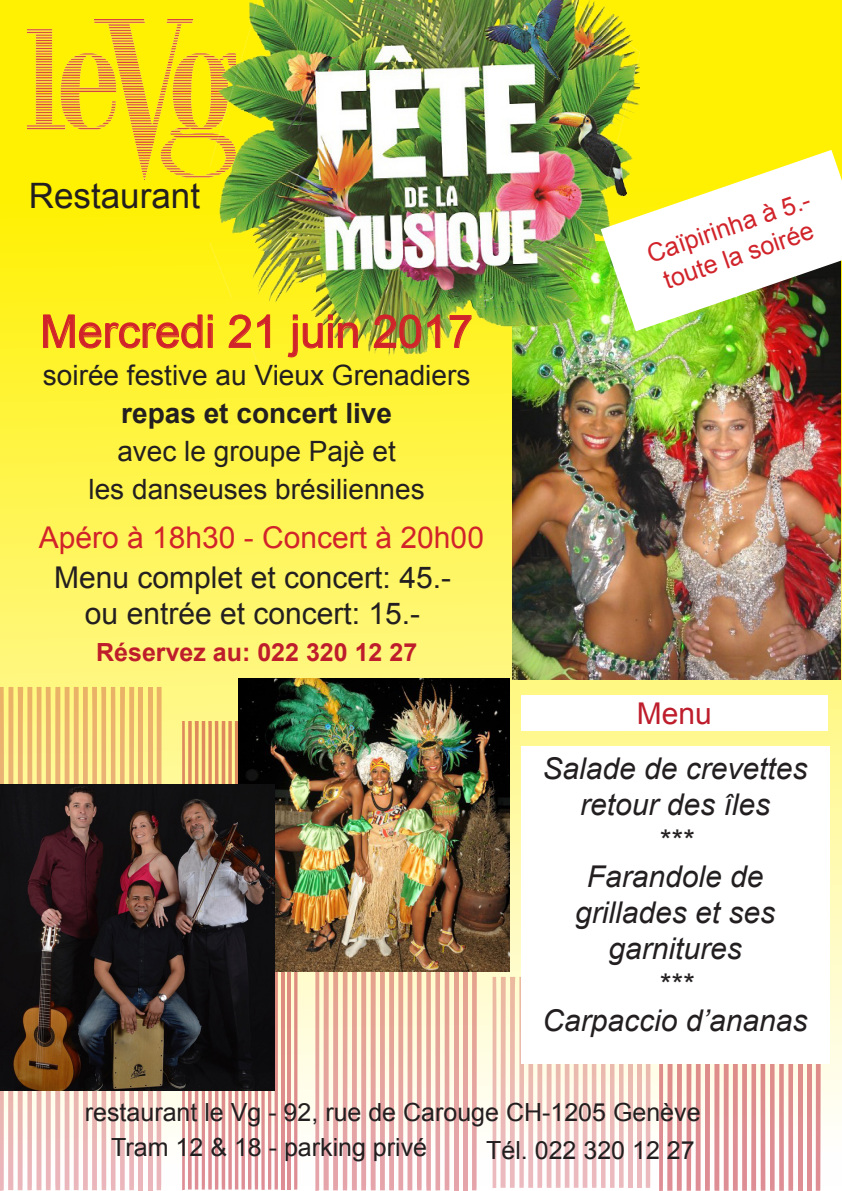
<style>
.page{position:relative;width:842px;height:1191px;background:#fff}
.page>*{position:absolute;margin:0;border:0;box-sizing:border-box;transform-origin:0 0}
.t1{font:45px "Arial";color:#d1232a}
.t2{font:35px "Arial";color:#231f20}
.t3{font:italic 30px/36px "Arial";color:#231f20;text-align:center}
.t4{font:30px "Arial";color:#231f20}
.t5{font:30px "Arial";color:#d1232a}
.t6{font:30px "Arial";color:#be1d2c}
.t7{font:28px/38px "Arial";color:#231f20;text-align:center}
.t8{font:25px "Arial";color:#231f20}
.t9{font:25px/30px "Arial";color:#d1232a}
.t10{font:700 25px "Arial";color:#be1d2c}
.s1{font-weight:700}
</style>
<div class="page">
<div style="left:0;top:0;width:842px;height:1185px;background:linear-gradient(to bottom,#ffef00,#fefcfc)"></div>
<svg style="left:138px;top:687px;width:5px;height:503px"></svg>
<svg style="left:148px;top:687px;width:4px;height:503px"></svg>
<svg style="left:157px;top:687px;width:5px;height:503px"></svg>
<svg style="left:0;top:687px;width:134px;height:504px"></svg>
<svg style="left:281px;top:971px;width:4px;height:218px"></svg>
<hr style="left:288px;top:721px;width:3px;height:468px;background:#be1d2c">
<svg style="left:294px;top:971px;width:4px;height:218px"></svg>
<svg style="left:182px;top:721px;width:96px;height:469px"></svg>
<div style="left:628px;top:977px;width:5px;height:210px;background:#ebbab9"></div>
<div style="left:637px;top:977px;width:5px;height:210px;background:#ebbab9"></div>
<svg style="left:646px;top:1063px;width:5px;height:124px"></svg>
<svg style="left:493px;top:977px;width:131px;height:211px"></svg>
<svg style="left:454px;top:971px;width:5px;height:219px"></svg>
<svg style="left:463px;top:971px;width:5px;height:219px"></svg>
<svg style="left:472px;top:971px;width:5px;height:219px"></svg>
<svg style="left:315px;top:971px;width:134px;height:220px"></svg>
<div style="left:797px;top:1049px;width:5px;height:141px;background:#de8d91"></div>
<hr style="left:807px;top:1049px;width:4px;height:141px;background:#de8d91">
<svg style="left:816px;top:1063px;width:5px;height:127px"></svg>
<svg style="left:659px;top:1063px;width:134px;height:128px"></svg>
<img style="left:512px;top:331px;width:328px;height:348px">
<img style="left:238px;top:679px;width:272px;height:292px">
<img style="left:28px;top:20px;width:183px;height:159px">
<img style="left:211px;top:0;width:429px;height:360px">
<svg style="left:43px;top:314px;width:170px;height:34px;background:#f6cc25"></svg>
<svg style="left:229px;top:314px;width:22px;height:34px"></svg>
<svg style="left:257px;top:314px;width:13px;height:34px"></svg>
<svg style="left:288px;top:315px;width:70px;height:42px;background:#eccc2a"></svg>
<img style="left:374px;top:314px;width:47px;height:34px">
<svg style="left:427px;top:314px;width:13px;height:34px"></svg>
<svg style="left:450px;top:315px;width:21px;height:33px"></svg>
<div style="left:521px;top:695px;width:307px;height:36px;background:#fff"></div>
<div style="left:521px;top:746px;width:308px;height:317px;background:#fff"></div>
<img style="left:601px;top:150px;width:241px;height:181px">
<img style="left:0;top:784px;width:275px;height:306px">
<p class="t2" style="left:29px;top:173px;width:173px">Restaurant</p>
<p class="t1" style="left:40px;top:302px;width:434px">Mercredi 21 juin 2017</p>
<p class="t7" style="left:43px;top:357px;width:429px">soirée festive au Vieux Grenadiers <span class="s1">repas et concert live<br></span>avec le groupe Pajè et<br>les danseuses brésiliennes</p>
<p class="t5" style="left:39px;top:517px;width:447px">Apéro à 18h30 - Concert à 20h00</p>
<p class="t4" style="left:54px;top:557px;width:398px">Menu complet et concert: 45.-</p>
<p class="t4" style="left:85px;top:593px;width:337px">ou entrée et concert: 15.-</p>
<p class="t10" style="left:96px;top:636px;width:323px">Réservez au: 022 320 12 27</p>
<p class="t9" style="left:643px;top:241px;width:172px;rotate:-19deg">Caïpirinha à 5.- toute la soirée</p>
<p class="t6" style="left:637px;top:694px;width:77px">Menu</p>
<p class="t3" style="left:542px;top:751px;width:267px">Salade de crevettes retour des îles</p>
<p class="t3" style="left:575px;top:823px;width:202px">***<br>Farandole de grillades et ses garnitures</p>
<p class="t3" style="left:657px;top:967px;width:37px">***</p>
<p class="t3" style="left:542px;top:1003px;width:267px">Carpaccio d’ananas</p>
<p class="t8" style="left:85px;top:1095px;width:617px">restaurant le Vg - 92, rue de Carouge CH-1205 Genève</p>
<p class="t8" style="left:111px;top:1130px;width:317px">Tram 12 &amp; 18 - parking privé</p>
<p class="t8" style="left:486px;top:1133px;width:210px">Tél. 022 320 12 27</p>
</div>
